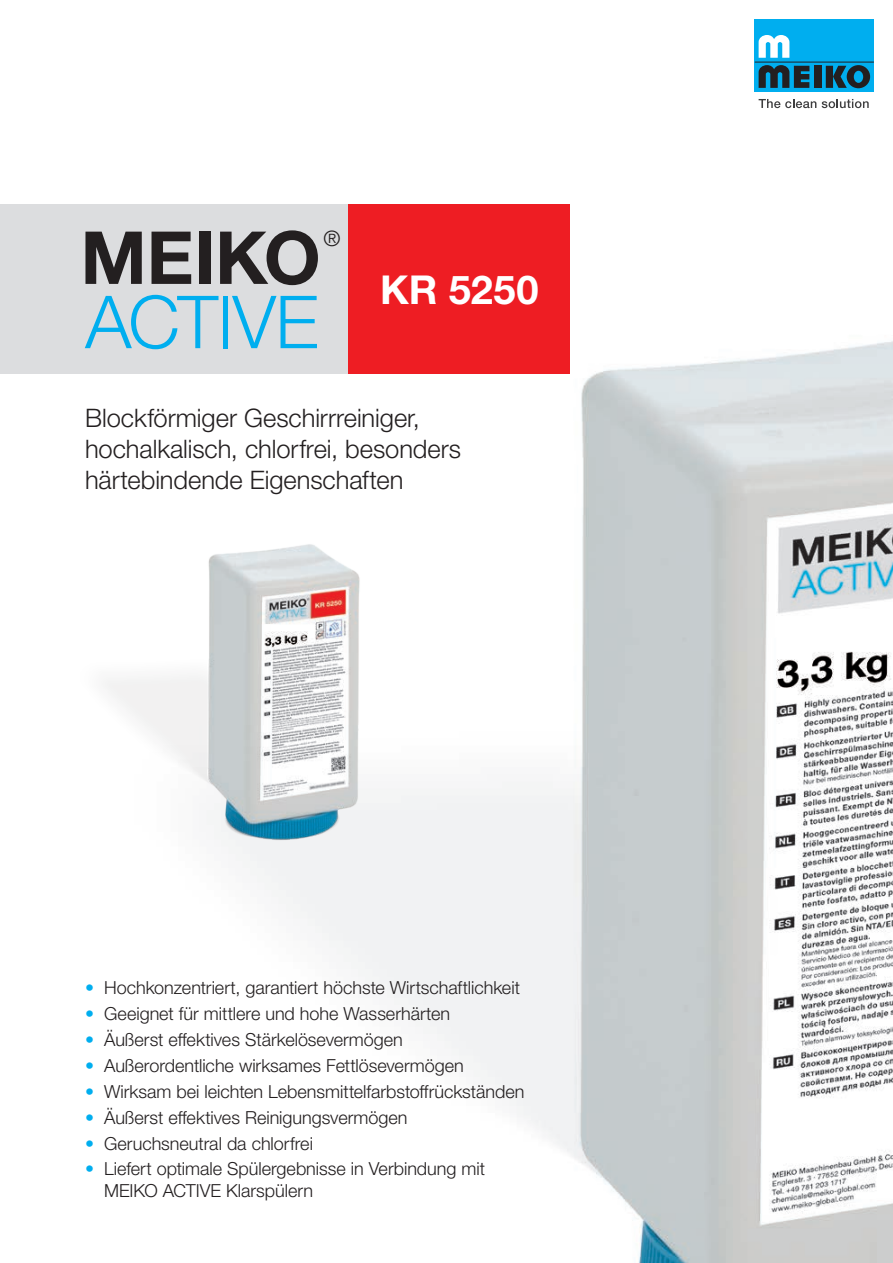
<style>
.page{position:relative;width:893px;height:1263px;background:#fff}
.page>*{position:absolute;margin:0;border:0;box-sizing:border-box;transform-origin:0 0}
.t1{font:300 73.2px "Helvetica Neue LTW1 G";letter-spacing:-.015em;color:#00aeef}
.t2{font:700 39.9px "Helvetica Neue LTW1 G";letter-spacing:.005em;color:#fff}
.t3{font:300 25.5px/30.6px "Helvetica Neue LTW1 G";color:#231f20}
.t4{font:300 21.3px "Helvetica Neue LTW1 G";color:#231f20}
.t5{font:300 18px/21.6px "Helvetica Neue LTW1 G";color:#231f20}
.s1{color:#00aeef}
</style>
<div class="page">
<img style="left:394px;top:341px;width:499px;height:922px">
<img style="left:105px;top:524px;width:437px;height:478px">
<div style="left:755px;top:19px;width:119px;height:73px;background:#00aeef"></div>
<div style="left:814px;top:66px;width:7px;height:22px;background:#231f20"></div>
<svg style="left:826px;top:65px;width:44px;height:23px"></svg>
<hr style="left:755px;top:62px;width:119px;height:1px;background:#231f20">
<svg style="left:759px;top:35px;width:30px;height:23px"></svg>
<svg style="left:759px;top:65px;width:50px;height:23px"></svg>
<svg style="left:759px;top:99px;width:57px;height:9px"></svg>
<svg style="left:822px;top:99px;width:47px;height:9px"></svg>
<div style="left:0;top:205px;width:349px;height:169px;background:#dcdddf"></div>
<div style="left:349px;top:205px;width:221px;height:169px;background:#ee1d23"></div>
<p class="t4" style="left:323px;top:225px;width:19px">®</p>
<h2 class="t2" style="left:80px;top:265px;width:460px"><sup>MEIKO</sup> KR 5250</h2>
<h1 class="t1" style="left:85px;top:277px;width:235px">ACTIVE</h1>
<h3 class="t3" style="left:85px;top:403px;width:378px">Blockförmiger Geschirrreiniger, hochalkalisch, chlorfrei, besonders härtebindende Eigenschaften</h3>
<p class="t5" style="left:85px;top:977px;width:436px"><span class="s1">•</span> Hochkonzentriert, garantiert höchste Wirtschaftlichkeit</p>
<p class="t5" style="left:85px;top:1003px;width:367px"><span class="s1">•</span> Geeignet für mittlere und hohe Wasserhärten</p>
<p class="t5" style="left:85px;top:1029px;width:319px"><span class="s1">•</span> Äußerst effektives Stärkelösevermögen</p>
<p class="t5" style="left:85px;top:1055px;width:380px"><span class="s1">•</span> Außerordentliche wirksames Fettlösevermögen</p>
<p class="t5" style="left:85px;top:1080px;width:441px"><span class="s1">•</span> Wirksam bei leichten Lebensmittelfarbstoffrückständen</p>
<p class="t5" style="left:85px;top:1106px;width:324px"><span class="s1">•</span> Äußerst effektives Reinigungsvermögen</p>
<p class="t5" style="left:85px;top:1132px;width:229px"><span class="s1">•</span> Geruchsneutral da chlorfrei</p>
<p class="t5" style="left:104px;top:1158px;width:382px;text-indent:-19px"><span class="s1">•</span> Liefert optimale Spülergebnisse in Verbindung mit<br>MEIKO ACTIVE Klarspülern</p>
</div>
